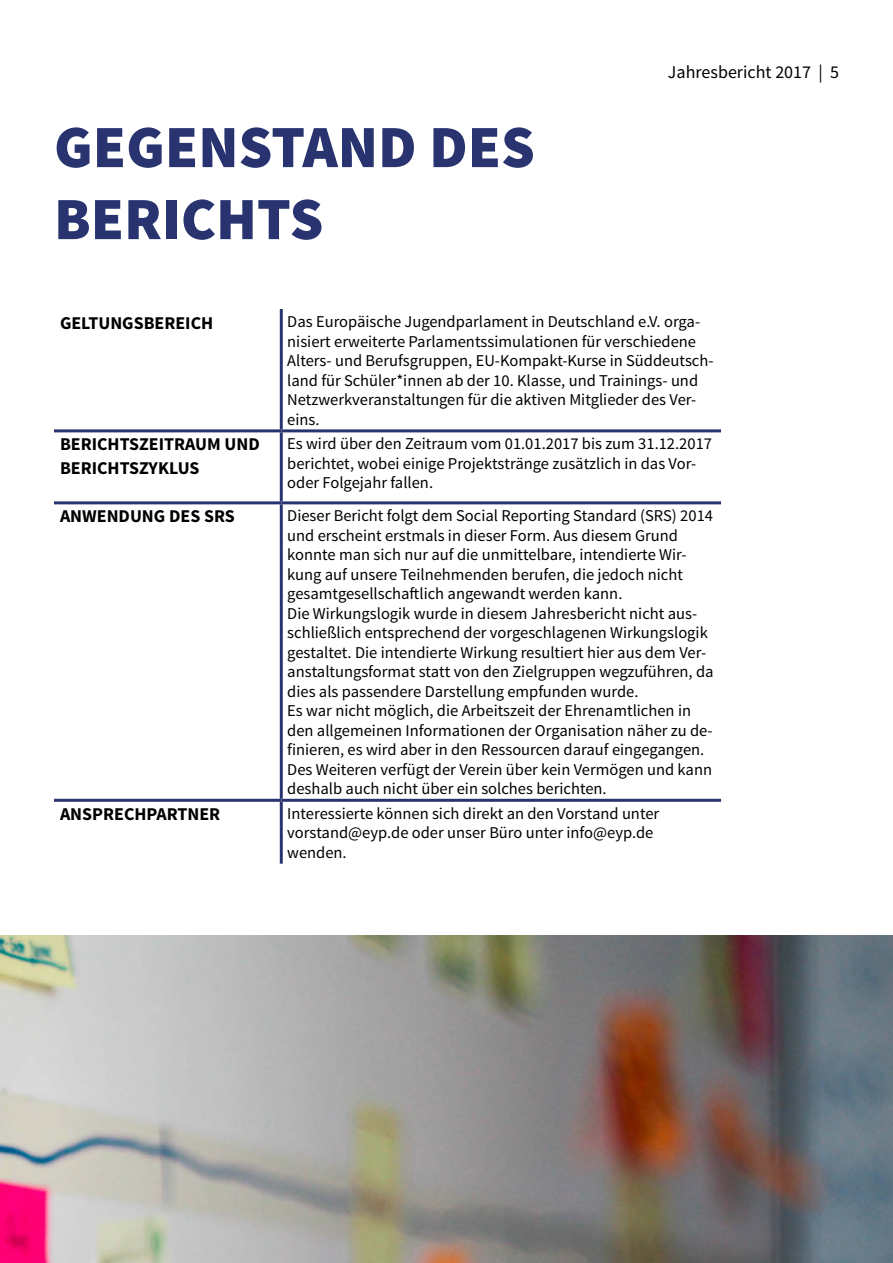
<style>
.page{position:relative;width:893px;height:1263px;background:#fff}
.page>*{position:absolute;margin:0;border:0;box-sizing:border-box;transform-origin:0 0}
.t1{font:900 60px/72px "Source Sans Pro";color:#283370}
.t2{font:700 18px/24px "Source Sans Pro";color:#000}
.t3{font:18px "Source Sans Pro";color:#000}
.t4{font:16.5px/19.5px "Source Sans Pro";color:#000}
</style>
<div class="page">
<hr style="left:280px;top:309px;width:3px;height:120px;background:#283370">
<hr style="left:54px;top:429px;width:227px;height:3px;background:#283370">
<hr style="left:281px;top:429px;width:440px;height:3px;background:#283370">
<hr style="left:280px;top:432px;width:3px;height:69px;background:#283370">
<hr style="left:54px;top:501px;width:227px;height:3px;background:#283370">
<hr style="left:281px;top:501px;width:440px;height:3px;background:#283370">
<hr style="left:280px;top:504px;width:3px;height:295px;background:#283370">
<hr style="left:54px;top:799px;width:227px;height:3px;background:#283370">
<hr style="left:281px;top:799px;width:440px;height:3px;background:#283370">
<hr style="left:280px;top:802px;width:3px;height:62px;background:#283370">
<img style="left:0;top:935px;width:893px;height:328px">
<h1 class="t1" style="left:54px;top:114px;width:482px">GEGENSTAND DES<br>BERICHTS</h1>
<p class="t3" style="left:668px;top:61px;width:172px">Jahresbericht 2017 | 5</p>
<p class="t2" style="left:60px;top:311px;width:155px">GELTUNGSBEREICH</p>
<p class="t4" style="left:287px;top:312px;width:428px">Das Europäische Jugendparlament in Deutschland e.V. orga&shy;nisiert erweiterte Parlamentssimulationen für verschiedene Alters- und Berufsgruppen, EU-Kompakt-Kurse in Süddeutsch&shy;land für Schüler*innen ab der 10. Klasse, und Trainings- und Netzwerkveranstaltungen für die aktiven Mitglieder des Ver&shy;eins.</p>
<p class="t2" style="left:60px;top:433px;width:201px">BERICHTSZEITRAUM UND<br>BERICHTSZYKLUS</p>
<p class="t4" style="left:287px;top:434px;width:426px">Es wird über den Zeitraum vom 01.01.2017 bis zum 31.12.2017 berichtet, wobei einige Projektstränge zusätzlich in das Vor&shy;oder Folgejahr fallen.</p>
<p class="t2" style="left:60px;top:505px;width:176px">ANWENDUNG DES SRS</p>
<p class="t4" style="left:287px;top:506px;width:428px">Dieser Bericht folgt dem Social Reporting Standard (SRS) 2014 und erscheint erstmals in dieser Form. Aus diesem Grund konnte man sich nur auf die unmittelbare, intendierte Wir&shy;kung auf unsere Teilnehmenden berufen, die jedoch nicht gesamtgesellschaftlich angewandt werden kann.<br>Die Wirkungslogik wurde in diesem Jahresbericht nicht aus&shy;schließlich entsprechend der vorgeschlagenen Wirkungslogik gestaltet. Die intendierte Wirkung resultiert hier aus dem Ver&shy;anstaltungsformat statt von den Zielgruppen wegzuführen, da dies als passendere Darstellung empfunden wurde.<br>Es war nicht möglich, die Arbeitszeit der Ehrenamtlichen in den allgemeinen Informationen der Organisation näher zu de&shy;finieren, es wird aber in den Ressourcen darauf eingegangen.<br>Des Weiteren verfügt der Verein über kein Vermögen und kann deshalb auch nicht über ein solches berichten.</p>
<p class="t2" style="left:60px;top:802px;width:162px">ANSPRECHPARTNER</p>
<p class="t4" style="left:287px;top:804px;width:374px">Interessierte können sich direkt an den Vorstand unter vorstand@eyp.de oder unser Büro unter info@eyp.de wenden.</p>
</div>
